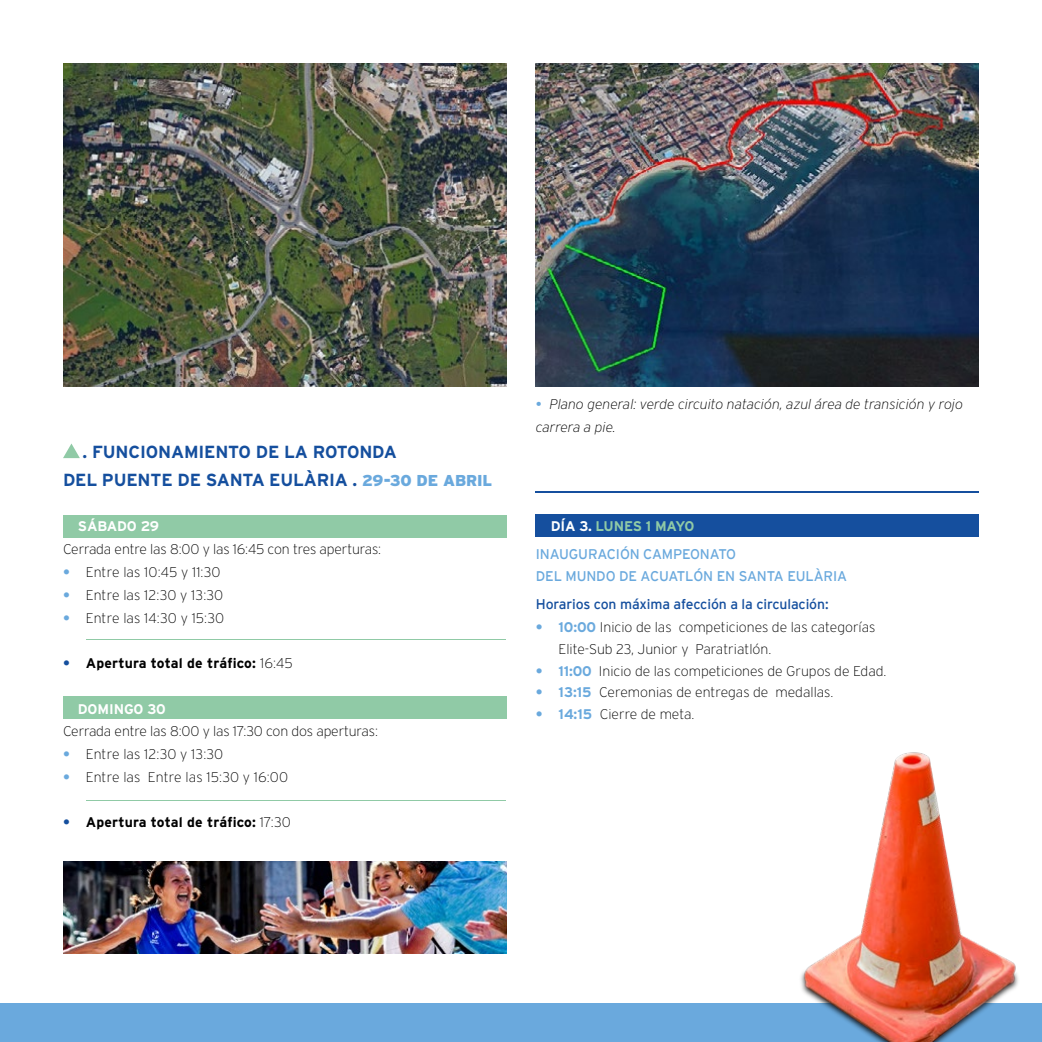
<style>
.page{position:relative;width:1042px;height:1042px;background:#fff}
.page>*{position:absolute;margin:0;border:0;box-sizing:border-box;transform-origin:0 0}
.t1{font:700 17.5px/28px "Interstate";letter-spacing:-.01em;color:#154f9e}
.t2{font:200 14px/22.8px "Interstate";color:#000}
.t3{font:italic 200 14px/22.8px "Interstate";color:#000}
.t4{font:14px/27.7px "Interstate";letter-spacing:-.01em;color:#6aa9dd}
.t5{font:700 14px "Interstate";letter-spacing:.01em;color:#000}
.t6{font:14px "Interstate";letter-spacing:-.01em;color:#154f9e}
.t7{font:700 14px "Interstate";letter-spacing:-.01em;color:#fff}
.s1{font-weight:900;font-size:15.75px;color:#6aa9dd}
.s2{font-weight:700;color:#6aa9dd}
.s3{color:#154f9e}
.s4{font-weight:200}
.s5{font-weight:400;font-style:normal;color:#6aa9dd}
.s6{font-weight:700;color:#fff}
.s7{font-weight:700;color:#90caa6}
</style>
<div class="page">
<div style="left:260px;top:1003px;width:261px;height:39px;background:#6aa9dd"></div>
<div style="left:0;top:1003px;width:260px;height:39px;background:#6aa9dd"></div>
<div style="left:521px;top:1003px;width:260px;height:39px;background:#6aa9dd"></div>
<hr style="left:0;top:1003px;width:1px;height:39px;background:#154f9e">
<img style="left:63px;top:862px;width:443px;height:92px">
<img style="left:536px;top:63px;width:443px;height:324px">
<img style="left:63px;top:63px;width:443px;height:324px">
<hr style="left:536px;top:491px;width:443px;height:2px;background:#154f9e">
<hr style="left:87px;top:639px;width:419px;height:1px;background:#90caa6">
<hr style="left:87px;top:800px;width:419px;height:1px;background:#90caa6">
<div style="left:63px;top:515px;width:443px;height:22px;background:#90caa6"></div>
<div style="left:63px;top:696px;width:443px;height:23px;background:#90caa6"></div>
<div style="left:536px;top:515px;width:443px;height:22px;background:#154f9e"></div>
<svg style="left:63px;top:443px;width:17px;height:15px"></svg>
<img style="left:781px;top:752px;width:261px;height:290px">
<p class="t1" style="left:63px;top:438px;width:431px;text-indent:20px">. FUNCIONAMIENTO DE LA ROTONDA<br>DEL PUENTE DE SANTA EULÀRIA . <span class="s1">29-30 DE ABRIL</span></p>
<p class="t7" style="left:78px;top:519px;width:83px">SÁBADO 29</p>
<p class="t2" style="left:63px;top:538px;width:320px">Cerrada entre las 8:00 y las 16:45 con tres aperturas:</p>
<p class="t2" style="left:63px;top:561px;width:159px"><span class="s2">•</span> Entre las 10:45 y 11:30</p>
<p class="t2" style="left:63px;top:583px;width:162px"><span class="s2">•</span> Entre las 12:30 y 13:30</p>
<p class="t2" style="left:63px;top:606px;width:163px"><span class="s2">•</span> Entre las 14:30 y 15:30</p>
<p class="t5" style="left:63px;top:655px;width:231px"><span class="s3">•</span> Apertura total de tráfico: <span class="s4">16:45</span></p>
<p class="t7" style="left:78px;top:701px;width:89px">DOMINGO 30</p>
<p class="t2" style="left:63px;top:720px;width:316px">Cerrada entre las 8:00 y las 17:30 con dos aperturas:</p>
<p class="t2" style="left:63px;top:743px;width:162px"><span class="s2">•</span> Entre las 12:30 y 13:30</p>
<p class="t2" style="left:63px;top:765px;width:227px"><span class="s2">•</span> Entre las Entre las 15:30 y 16:00</p>
<p class="t5" style="left:63px;top:814px;width:229px"><span class="s3">•</span> Apertura total de tráfico: <span class="s4">17:30</span></p>
<p class="t3" style="left:536px;top:393px;width:428px"><span class="s5">•</span> Plano general: verde circuito natación, azul área de transición y rojo carrera a pie.</p>
<p class="t4" style="left:536px;top:512px;width:202px;text-indent:15px"><span class="s6">DÍA 3.</span> <span class="s7">LUNES 1 MAYO<br></span>INAUGURACIÓN CAMPEONATO</p>
<p class="t4" style="left:536px;top:562px;width:313px">DEL MUNDO DE ACUATLÓN EN SANTA EULÀRIA</p>
<p class="t6" style="left:536px;top:596px;width:294px">Horarios con máxima afección a la circulación:</p>
<p class="t2" style="left:558px;top:615px;width:318px;text-indent:-23px"><span class="s2">• 10:00</span> Inicio de las competiciones de las categorías<br>Elite-Sub 23, Junior y Paratriatlón.</p>
<p class="t2" style="left:536px;top:659px;width:352px"><span class="s2">• 11:00</span> Inicio de las competiciones de Grupos de Edad.</p>
<p class="t2" style="left:536px;top:681px;width:299px"><span class="s2">• 13:15</span> Ceremonias de entregas de medallas.</p>
<p class="t2" style="left:536px;top:702px;width:160px"><span class="s2">• 14:15</span> Cierre de meta.</p>
</div>
